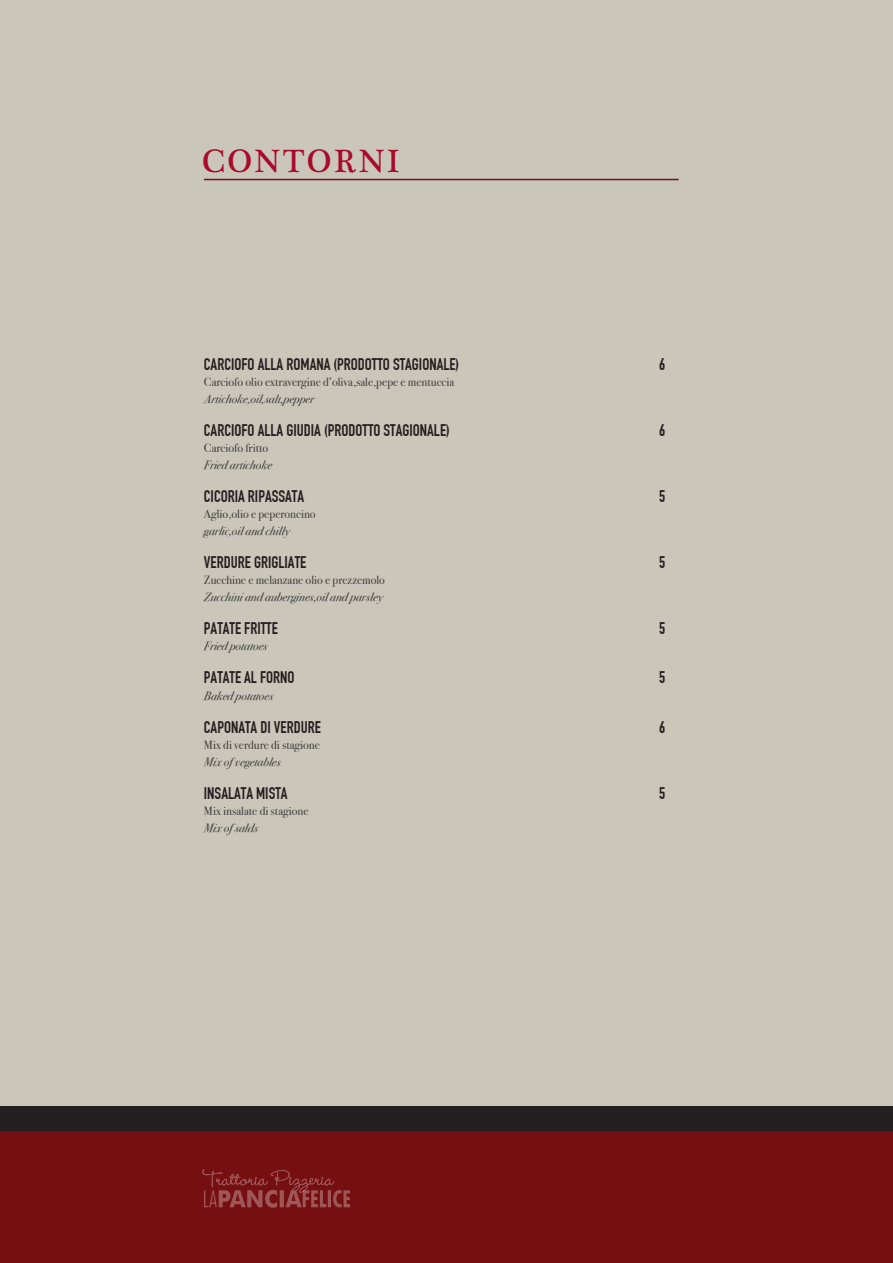
<style>
.page{position:relative;width:893px;height:1263px;background:#cac6b9}
.page>*{position:absolute;margin:0;border:0;box-sizing:border-box;transform-origin:0 0}
.t1{font:33px "Plantagenet Cherokee";letter-spacing:.075em;color:#a90a2b}
.t2{font:700 16.5px "DIN Condensed";color:#231f20}
.t3{font:12px "Bodoni Svty Two OSITCTT";color:#3e3e3f}
.t4{font:italic 12px "Bodoni Svty Two OSITCTT";color:#3e3e3f}
</style>
<div class="page">
<div style="left:0;top:1128px;width:893px;height:135px;background:#750f11"></div>
<div style="left:0;top:1106px;width:893px;height:24px;background:#231f20"></div>
<svg style="left:202px;top:1169px;width:148px;height:39px"></svg>
<hr style="left:204px;top:179px;width:474px;height:1px;background:#750f11">
<h1 class="t1" style="left:202px;top:142px;width:199px">CONTORNI</h1>
<p class="t2" style="left:204px;top:354px;width:257px">CARCIOFO ALLA ROMANA (PRODOTTO STAGIONALE)</p>
<p class="t3" style="left:204px;top:375px;width:252px">Carciofo olio extravergine d’oliva,sale,pepe e mentuccia</p>
<p class="t4" style="left:204px;top:391px;width:112px">Artichoke,oil,salt,pepper</p>
<p class="t2" style="left:204px;top:420px;width:247px">CARCIOFO ALLA GIUDIA (PRODOTTO STAGIONALE)</p>
<p class="t3" style="left:204px;top:441px;width:66px">Carciofo fritto</p>
<p class="t4" style="left:204px;top:457px;width:70px">Fried artichoke</p>
<p class="t2" style="left:204px;top:486px;width:102px">CICORIA RIPASSATA</p>
<p class="t3" style="left:204px;top:507px;width:113px">Aglio,olio e peperoncino</p>
<p class="t4" style="left:204px;top:523px;width:88px">garlic,oil and chilly</p>
<p class="t2" style="left:204px;top:552px;width:104px">VERDURE GRIGLIATE</p>
<p class="t3" style="left:204px;top:573px;width:183px">Zucchine e melanzane olio e prezzemolo</p>
<p class="t4" style="left:204px;top:589px;width:181px">Zucchini and aubergines,oil and parsley</p>
<p class="t2" style="left:204px;top:618px;width:75px">PATATE FRITTE</p>
<p class="t4" style="left:204px;top:639px;width:65px">Fried potatoes</p>
<p class="t2" style="left:204px;top:668px;width:92px">PATATE AL FORNO</p>
<p class="t4" style="left:204px;top:688px;width:71px">Baked potatoes</p>
<p class="t2" style="left:204px;top:717px;width:118px">CAPONATA DI VERDURE</p>
<p class="t3" style="left:204px;top:738px;width:118px">Mix di verdure di stagione</p>
<p class="t4" style="left:204px;top:754px;width:78px">Mix of vegetables</p>
<p class="t2" style="left:204px;top:783px;width:85px">INSALATA MISTA</p>
<p class="t3" style="left:204px;top:804px;width:106px">Mix insalate di stagione</p>
<p class="t4" style="left:204px;top:820px;width:56px">Mix of salds</p>
<p class="t2" style="left:659px;top:354px;width:8px">6</p>
<p class="t2" style="left:659px;top:420px;width:8px">6</p>
<p class="t2" style="left:659px;top:486px;width:8px">5</p>
<p class="t2" style="left:659px;top:552px;width:8px">5</p>
<p class="t2" style="left:659px;top:618px;width:8px">5</p>
<p class="t2" style="left:659px;top:668px;width:8px">5</p>
<p class="t2" style="left:659px;top:717px;width:8px">6</p>
<p class="t2" style="left:659px;top:783px;width:8px">5</p>
</div>
